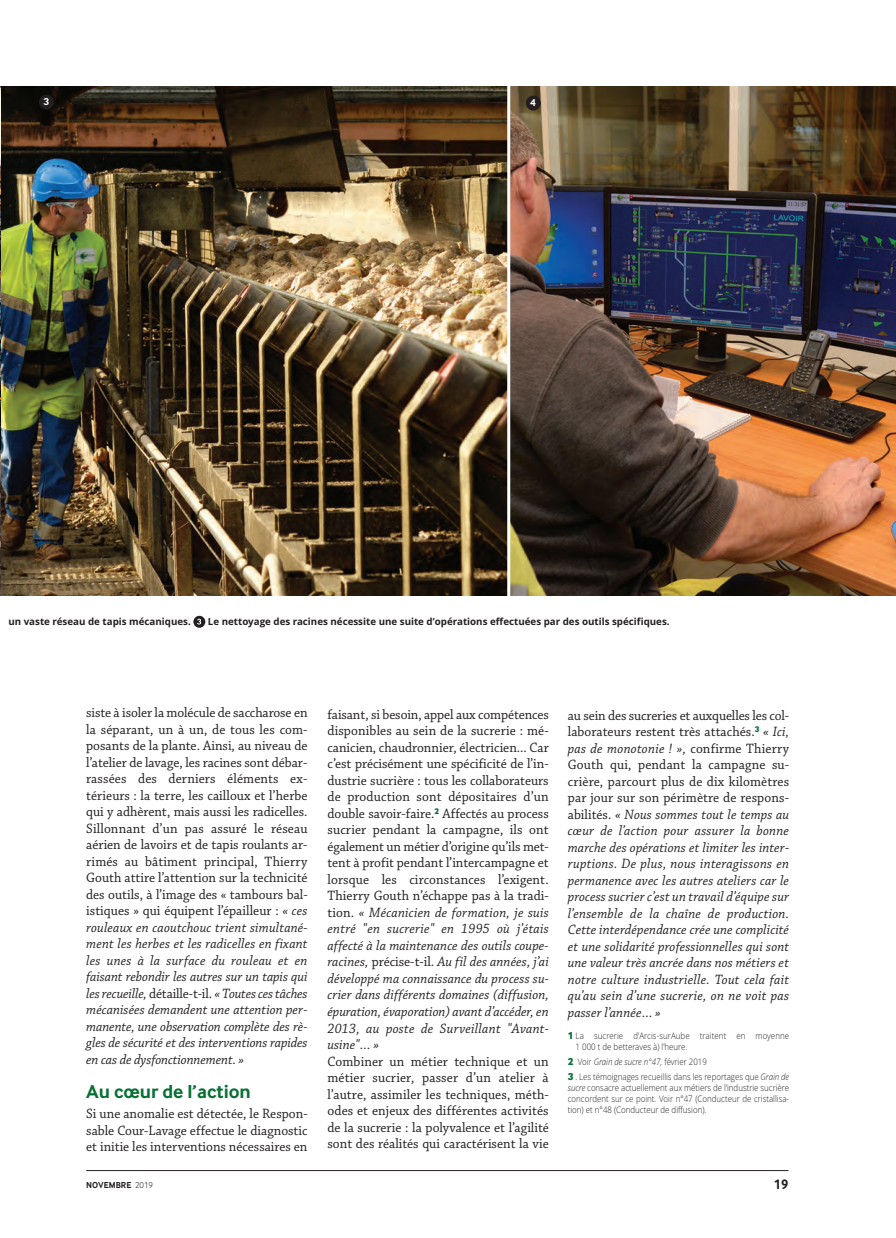
<style>
.page{position:relative;width:896px;height:1238px;background:#fff}
.page>*{position:absolute;margin:0;border:0;box-sizing:border-box;transform-origin:0 0}
.t1{font:700 19.5px "Inter Face";color:#087033}
.t2{font:14.25px/16.5px "Chaparral Pro";color:#231f20;text-align:justify;scale:.95 1}
.t3{font:italic 14.25px/16.5px "Chaparral Pro";letter-spacing:.02em;color:#231f20;text-align:justify;scale:.95 1}
.t4{font:700 14.25px "Inter Face";color:#231f20;scale:.95 1}
.t5{font:700 10.5px "Inter Face";color:#fff}
.t6{font:700 9.75px "Open Sans";color:#231f20}
.t7{font:300 9px/10.8px "Open Sans";color:#231f20;scale:.88 1}
.t8{font:italic 300 9px "Open Sans";color:#231f20;scale:.88 1}
.t9{font:700 9px "Inter Face";letter-spacing:.01em;color:#231f20;scale:.95 1}
.s1{font-style:italic}
.s2{font-style:normal}
.s3{font-family:"Inter Face X Bold";font-weight:400;font-size:10.5px;color:#087033}
.s4{font-family:"Inter Face X Bold";font-weight:400;font-style:normal;font-size:10.5px;color:#087033}
.s5{font-weight:300}
</style>
<div class="page">
<img style="left:0;top:86px;width:1px;height:510px">
<hr style="left:86px;top:1170px;width:702px;height:1px;background:#231f20">
<svg style="left:193px;top:616px;width:12px;height:12px"></svg>
<svg style="left:197px;top:619px;width:4px;height:5px"></svg>
<img style="left:1px;top:86px;width:894px;height:510px">
<hr style="left:507px;top:85px;width:3px;height:512px;background:#fff">
<div style="left:39px;top:95px;width:15px;height:14px;background:#231f20;border-radius:50%"></div>
<div style="left:525px;top:96px;width:15px;height:15px;background:#231f20;border-radius:50%"></div>
<p class="t5" style="left:43px;top:98px;width:7px">3</p>
<p class="t5" style="left:530px;top:99px;width:7px">4</p>
<p class="t6" style="left:8px;top:618px;width:184px">un vaste réseau de tapis mécaniques.</p>
<p class="t6" style="left:208px;top:618px;width:463px">Le nettoyage des racines nécessite une suite d’opérations effectuées par des outils spécifiques.</p>
<p class="t2" style="left:86px;top:706px;width:234px">siste à isoler la molécule de saccharose en la séparant, un à un, de tous les com&shy;posants de la plante. Ainsi, au niveau de l’atelier de lavage, les racines sont débar&shy;rassées des derniers éléments ex&shy;térieurs : la terre, les cailloux et l’herbe qui y adhèrent, mais aussi les radicelles.<br>Sillonnant d’un pas assuré le réseau aérien de lavoirs et de tapis roulants ar&shy;rimés au bâtiment principal, Thierry Gouth attire l’attention sur la technicité des outils, à l’image des « tambours bal&shy;istiques » qui équipent l’épailleur : <span class="s1">« ces rouleaux en caoutchouc trient simultané&shy;ment les herbes et les radicelles en fixant les unes à la surface du rouleau et en faisant rebondir les autres sur un tapis qui les recueille,</span> détaille-t-il. <span class="s1">« Toutes ces tâches mécanisées demandent une attention per&shy;manente, une observation complète des rè&shy;gles de sécurité et des interventions rapides en cas de dysfonctionnement. »</span></p>
<p class="t1" style="left:86px;top:1084px;width:166px">Au cœur de l’action</p>
<p class="t2" style="left:86px;top:1107px;width:234px">Si une anomalie est détectée, le Respon&shy;sable Cour-Lavage effectue le diagnostic et initie les interventions nécessaires en</p>
<p class="t2" style="left:327px;top:707px;width:234px">faisant, si besoin, appel aux compétences disponibles au sein de la sucrerie : mé&shy;canicien, chaudronnier, électricien... Car c’est précisément une spécificité de l’in&shy;dustrie sucrière : tous les collaborateurs de production sont dépositaires d’un double savoir-faire.<sup>2</sup> Affectés au process sucrier pendant la campagne, ils ont également un métier d’origine qu’ils met&shy;tent à profit pendant l’intercampagne et lorsque les circonstances l’exigent.<br>Thierry Gouth n’échappe pas à la tradi&shy;tion. <span class="s1">« Mécanicien de formation, je suis entré "en sucrerie" en 1995 où j’étais affecté à la maintenance des outils coupe&shy;racines,</span> précise-t-il. <span class="s1">Au fil des années, j’ai développé ma connaissance du process su&shy;crier dans différents domaines (diffusion, épuration, évaporation) avant d’accéder, en 2013, au poste de Surveillant "Avant&shy;usine"… »</span></p>
<p class="t2" style="left:327px;top:1054px;width:234px">Combiner un métier technique et un métier sucrier, passer d’un atelier à l’autre, assimiler les techniques, méth&shy;odes et enjeux des différentes activités de la sucrerie : la polyvalence et l’agilité sont des réalités qui caractérisent la vie</p>
<p class="t3" style="left:567px;top:708px;width:234px"><span class="s2">au sein des sucreries et auxquelles les col&shy;laborateurs restent très attachés.</span><sup>3</sup> « Ici, pas de monotonie ! », <span class="s2">confirme Thierry Gouth qui, pendant la campagne su&shy;crière, parcourt plus de dix kilomètres par jour sur son périmètre de respons&shy;abilités.</span> « Nous sommes tout le temps au cœur de l’action pour assurer la bonne marche des opérations et limiter les inter&shy;ruptions. De plus, nous interagissons en permanence avec les autres ateliers car le process sucrier c’est un travail d’équipe sur l’ensemble de la chaîne de production.<br>Cette interdépendance crée une complicité et une solidarité professionnelles qui sont une valeur très ancrée dans nos métiers et notre culture industrielle. Tout cela fait qu’au sein d’une sucrerie, on ne voit pas passer l’année… »</p>
<p class="t7" style="left:575px;top:1031px;width:244px;text-indent:-8px"><span class="s3">1</span> La sucrerie d’Arcis-surAube traitent en moyenne<br>1 000 t de betteraves à) l’heure.</p>
<p class="t8" style="left:567px;top:1058px;width:160px"><span class="s4">2</span> <span class="s2">Voir</span> Grain de sucre n°47, <span class="s2">février 2019</span></p>
<p class="t7" style="left:567px;top:1072px;width:253px;text-align:justify"><span class="s3">3</span> . Les témoignages recueillis dans les reportages que <span class="s1">Grain de sucre</span> consacre actuellement aux métiers de l’industrie sucrière concordent sur ce point. Voir n°47 (Conducteur de cristallisa&shy;tion) et n°48 (Conducteur de diffusion).</p>
<p class="t9" style="left:86px;top:1182px;width:72px">NOVEMBRE <span class="s5">2019</span></p>
<p class="t4" style="left:773px;top:1179px;width:17px">19</p>
</div>
